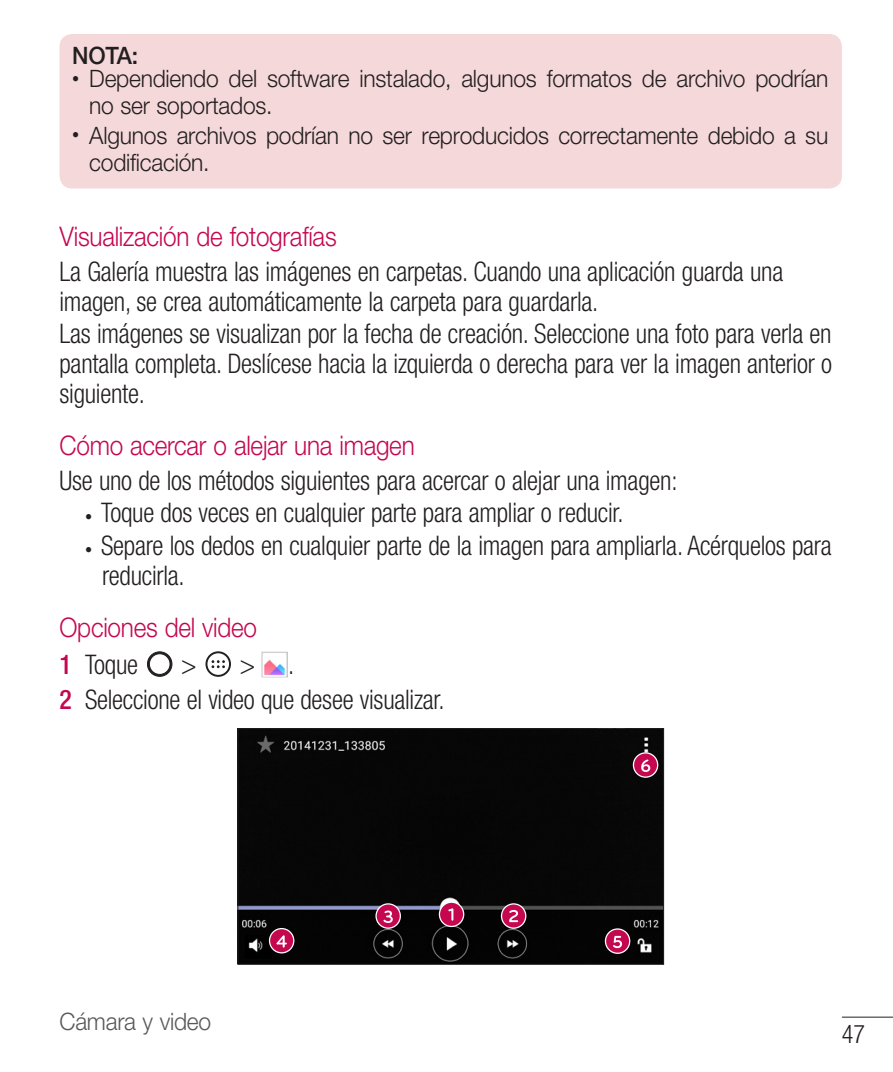
<style>
.page{position:relative;width:893px;height:1072px;background:#fff}
.page>*{position:absolute;margin:0;border:0;box-sizing:border-box;transform-origin:0 0}
.main{font:300 condensed 27px/30px "Helvetica Neue LT Pro";letter-spacing:-.01em;color:#231f20;scale:.95 1}
.main_DOT{font:300 condensed 27px/30px "Helvetica Neue LT Pro";letter-spacing:-.01em;color:#231f20;scale:.95 1}
.Head_03{font:300 27px "Helvetica Neue LT Pro";letter-spacing:-.01em;color:#c50750;scale:.9 1}
.main_Num{font:300 condensed 27px "Helvetica Neue LT Pro";letter-spacing:-.01em;color:#231f20;scale:.95 1}
.main_Num_1{font:300 condensed 27px "Helvetica Neue LT Pro";letter-spacing:-.01em;color:#231f20;scale:.95 1}
.t1{font:300 condensed 25.5px "Helvetica Neue LT Pro";color:#231f20;scale:.95 1}
.t2{font:300 24px/27px "Helvetica Neue LT Pro";letter-spacing:-.01em;color:#231f20;scale:.95 1}
.t3{font:300 24px "Helvetica Neue LT Pro";letter-spacing:-.01em;color:#57585a;scale:.95 1}
.t4{font:500 24px "Helvetica Neue LT Pro";color:#231f20;scale:.95 1}
.s1{font-weight:400;font-stretch:condensed;font-size:15px}
.s2{font-size:15px}
.s3{font-weight:500;color:#c50750}
</style>
<div class="page">
<hr style="left:842px;top:1016px;width:51px;height:1px;background:#231f20">
<div style="left:60px;top:34px;width:782px;height:154px;background:#f5d8da;border-radius:13px"></div>
<svg style="left:147px;top:651px;width:25px;height:25px"></svg>
<svg style="left:205px;top:651px;width:26px;height:26px"></svg>
<img style="left:261px;top:652px;width:26px;height:25px">
<div style="left:239px;top:730px;width:423px;height:232px;background:#060606"></div>
<div style="left:237px;top:728px;width:427px;height:236px;border:1px solid #231f20"></div>
<svg style="left:269px;top:928px;width:25px;height:25px"></svg>
<div style="left:270px;top:929px;width:23px;height:23px;background:#c50750;border-radius:50%"></div>
<svg style="left:276px;top:935px;width:11px;height:12px"></svg>
<svg style="left:605px;top:928px;width:25px;height:25px"></svg>
<div style="left:606px;top:929px;width:23px;height:23px;background:#c50750;border-radius:50%"></div>
<svg style="left:613px;top:935px;width:9px;height:13px"></svg>
<svg style="left:633px;top:752px;width:25px;height:25px"></svg>
<div style="left:634px;top:753px;width:23px;height:23px;background:#c50750;border-radius:50%"></div>
<svg style="left:641px;top:759px;width:9px;height:13px"></svg>
<svg style="left:375px;top:903px;width:26px;height:25px"></svg>
<div style="left:377px;top:904px;width:23px;height:23px;background:#c50750;border-radius:50%"></div>
<svg style="left:383px;top:910px;width:10px;height:13px"></svg>
<svg style="left:501px;top:903px;width:25px;height:25px"></svg>
<div style="left:502px;top:904px;width:23px;height:23px;background:#c50750;border-radius:50%"></div>
<svg style="left:509px;top:910px;width:9px;height:12px"></svg>
<svg style="left:439px;top:901px;width:25px;height:26px"></svg>
<div style="left:440px;top:902px;width:23px;height:23px;background:#c50750;border-radius:50%"></div>
<svg style="left:448px;top:908px;width:5px;height:12px"></svg>
<p class="t4" style="left:72px;top:41px;width:71px">NOTA:</p>
<p class="t2" style="left:89px;top:64px;width:779px;text-indent:-17px"><span class="s1">•</span> Dependiendo del software instalado, algunos formatos de archivo podrían no ser soportados.</p>
<p class="t2" style="left:89px;top:121px;width:779px;text-indent:-17px"><span class="s1">•</span> Algunos archivos podrían no ser reproducidos correctamente debido a su codificación.</p>
<p class="Head_03" style="left:60px;top:220px;width:309px">Visualización de fotografías</p>
<p class="main" style="left:60px;top:256px;width:763px">La Galería muestra las imágenes en carpetas. Cuando una aplicación guarda una imagen, se crea automáticamente la carpeta para guardarla.</p>
<p class="main" style="left:60px;top:318px;width:815px;text-align:justify">Las imágenes se visualizan por la fecha de creación. Seleccione una foto para verla en pantalla completa. Deslícese hacia la izquierda o derecha para ver la imagen anterior o siguiente.</p>
<p class="Head_03" style="left:60px;top:429px;width:396px">Cómo acercar o alejar una imagen</p>
<p class="main" style="left:60px;top:465px;width:652px">Use uno de los métodos siguientes para acercar o alejar una imagen:</p>
<p class="main_DOT" style="left:85px;top:497px;width:568px"><span class="s2">•</span> Toque dos veces en cualquier parte para ampliar o reducir.</p>
<p class="main_DOT" style="left:102px;top:530px;width:770px;text-indent:-17px"><span class="s2">•</span> Separe los dedos en cualquier parte de la imagen para ampliarla. Acérquelos para reducirla.</p>
<p class="Head_03" style="left:60px;top:610px;width:221px">Opciones del video</p>
<p class="main_Num_1" style="left:60px;top:648px;width:84px"><span class="s3">1</span> Toque</p>
<p class="main_Num_1" style="left:181px;top:648px;width:121px">&gt; &gt;.</p>
<p class="main_Num" style="left:60px;top:683px;width:407px"><span class="s3">2</span> Seleccione el video que desee visualizar.</p>
<p class="t3" style="left:60px;top:1006px;width:161px">Cámara y video</p>
<p class="t1" style="left:842px;top:1019px;width:26px">47</p>
</div>
